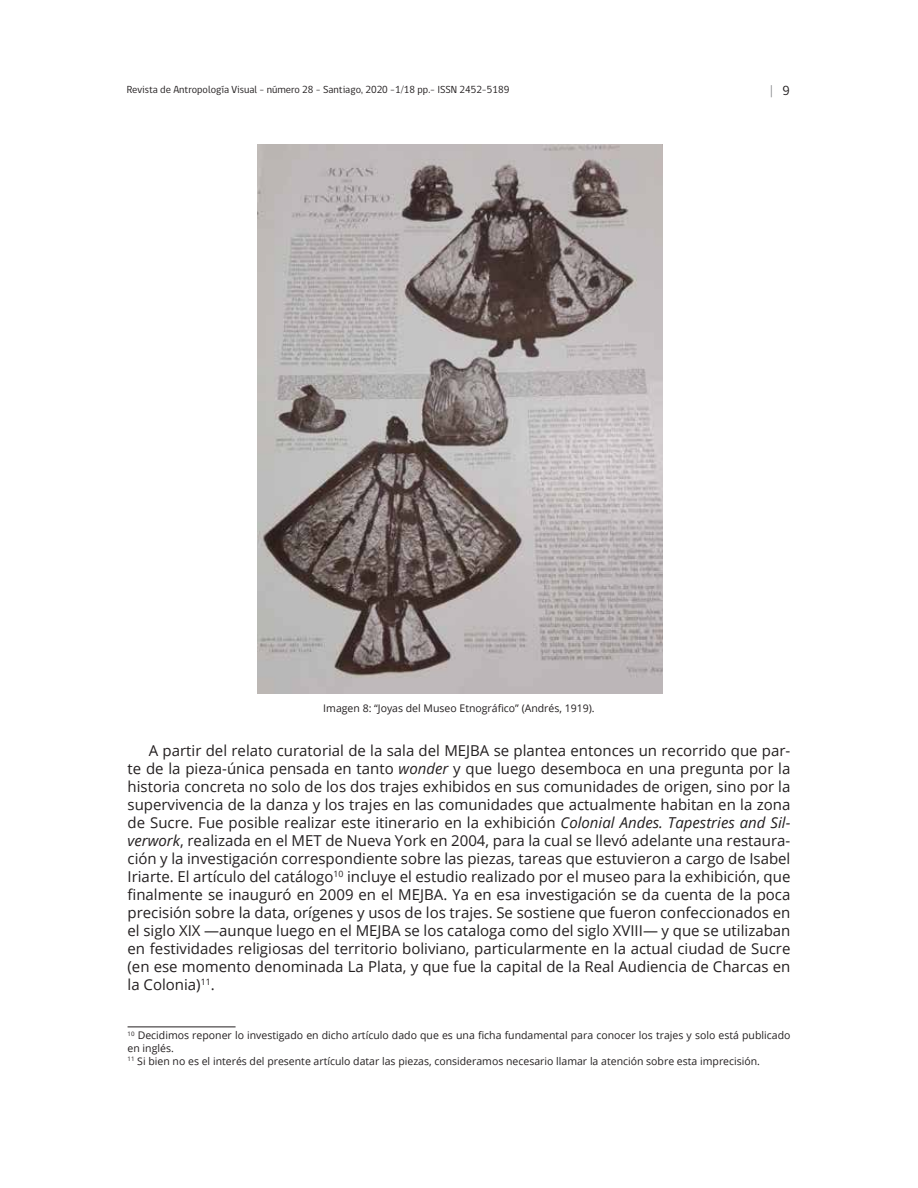
<style>
.page{position:relative;width:918px;height:1188px;background:#fff}
.page>*{position:absolute;margin:0;border:0;box-sizing:border-box;transform-origin:0 0}
.t1{font:15px/18px "Open Sans";color:#231f20;text-align:justify}
.t2{font:13.5px "gob CL";color:#808285}
.t3{font:10.5px/12.6px "Open Sans";color:#231f20}
.t4{font:10.5px "gob CL";color:#231f20}
.s1{color:#231f20}
.s2{font-style:italic}
</style>
<div class="page">
<hr style="left:128px;top:1027px;width:108px;height:1px;background:#231f20">
<img style="left:257px;top:144px;width:405px;height:549px">
<p class="t4" style="left:127px;top:82px;width:384px">Revista de Antropología Visual - número 28 - Santiago, 2020 -1/18 pp.- ISSN 2452-5189</p>
<p class="t2" style="left:770px;top:82px;width:22px">| <span class="s1">9</span></p>
<p class="t3" style="left:323px;top:702px;width:273px">Imagen 8: “Joyas del Museo Etnográfico” (Andrés, 1919).</p>
<p class="t1" style="left:128px;top:741px;width:664px;text-indent:21px">A partir del relato curatorial de la sala del MEJBA se plantea entonces un recorrido que par&shy;te de la pieza-única pensada en tanto <span class="s2">wonder</span> y que luego desemboca en una pregunta por la historia concreta no solo de los dos trajes exhibidos en sus comunidades de origen, sino por la supervivencia de la danza y los trajes en las comunidades que actualmente habitan en la zona de Sucre. Fue posible realizar este itinerario en la exhibición <span class="s2">Colonial Andes. Tapestries and Sil&shy;verwork</span>, realizada en el MET de Nueva York en 2004, para la cual se llevó adelante una restaura&shy;ción y la investigación correspondiente sobre las piezas, tareas que estuvieron a cargo de Isabel Iriarte. El artículo del catálogo<sup>10</sup> incluye el estudio realizado por el museo para la exhibición, que finalmente se inauguró en 2009 en el MEJBA. Ya en esa investigación se da cuenta de la poca precisión sobre la data, orígenes y usos de los trajes. Se sostiene que fueron confeccionados en el siglo XIX —aunque luego en el MEJBA se los cataloga como del siglo XVIII— y que se utilizaban en festividades religiosas del territorio boliviano, particularmente en la actual ciudad de Sucre (en ese momento denominada La Plata, y que fue la capital de la Real Audiencia de Charcas en la Colonia)<sup>11</sup>.</p>
<p class="t3" style="left:128px;top:1029px;width:664px"><sup>10</sup> Decidimos reponer lo investigado en dicho artículo dado que es una ficha fundamental para conocer los trajes y solo está publicado en inglés.<br><sup>11</sup> Si bien no es el interés del presente artículo datar las piezas, consideramos necesario llamar la atención sobre esta imprecisión.</p>
</div>
